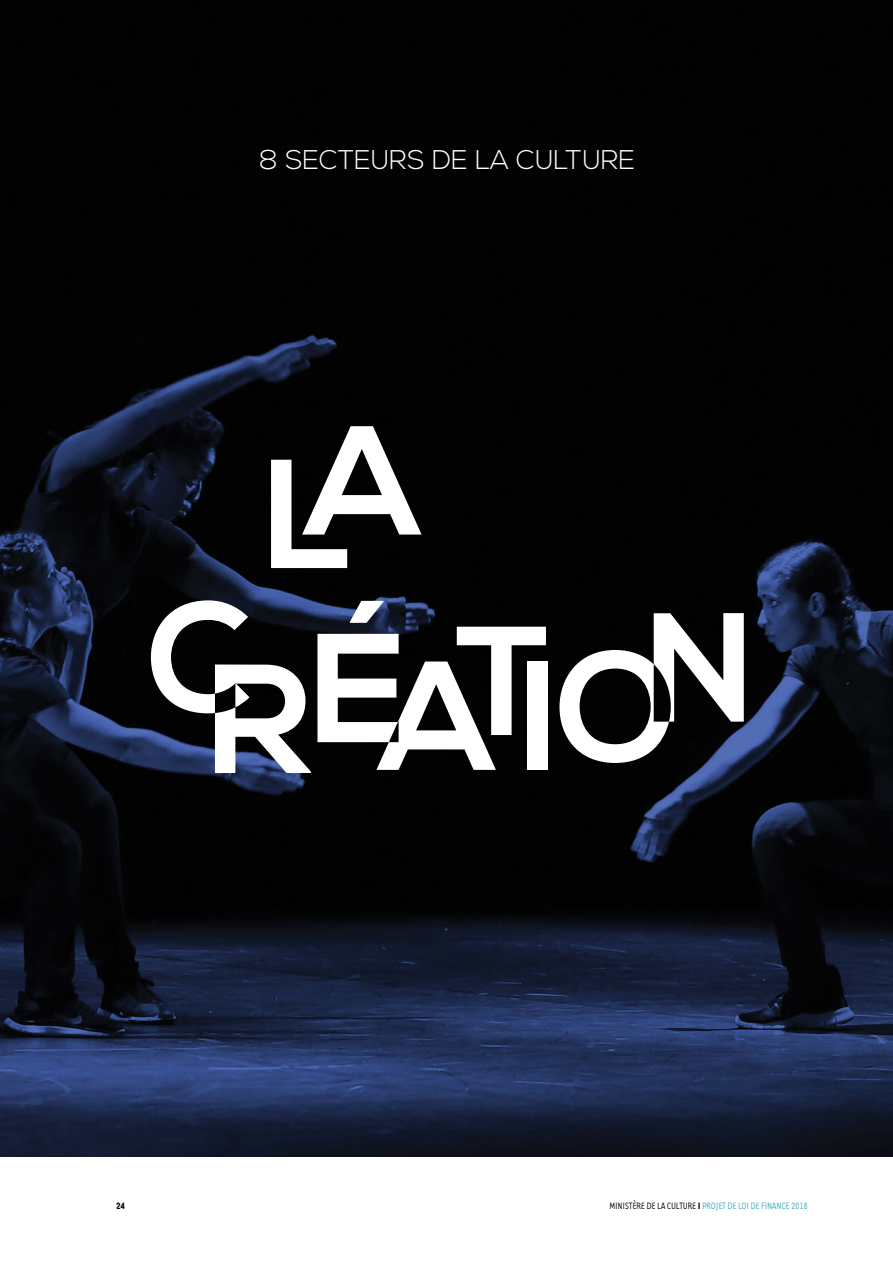
<style>
.page{position:relative;width:893px;height:1263px;background:#fff}
.page>*{position:absolute;margin:0;border:0;box-sizing:border-box;transform-origin:0 0}
.t1{font:300 27px "Nexa";color:#fff}
.t2{font:10.5px "Tarzana Narrow";letter-spacing:-.025em;color:#3badba}
.t3{font:700 10.5px "Tarzana Narrow";color:#000}
.s1{color:#000}
.s2{font-weight:700;color:#000}
</style>
<div class="page">
<img style="left:1px;top:0;width:892px;height:1157px">
<svg style="left:271px;top:426px;width:151px;height:142px"></svg>
<svg style="left:151px;top:600px;width:160px;height:173px"></svg>
<svg style="left:317px;top:601px;width:229px;height:169px"></svg>
<div style="left:527px;top:661px;width:21px;height:109px;background:#fff"></div>
<svg style="left:559px;top:613px;width:185px;height:150px"></svg>
<h1 class="t1" style="left:260px;top:144px;width:377px">8 SECTEURS DE LA CULTURE</h1>
<p class="t3" style="left:116px;top:1199px;width:10px">24</p>
<p class="t2" style="left:609px;top:1199px;width:200px"><span class="s1">MINISTÈRE DE LA CULTURE</span> <span class="s2">I</span> PROJET DE LOI DE FINANCE 2018</p>
</div>
